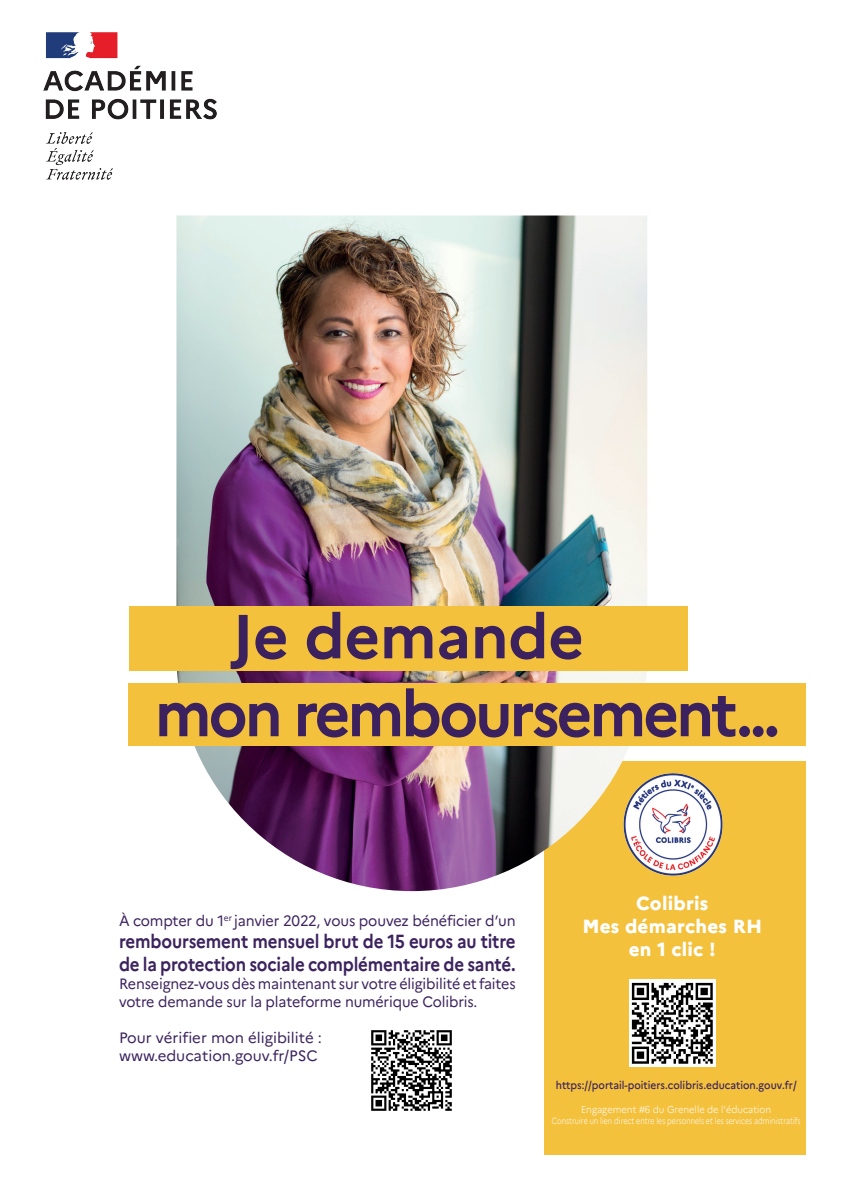
<style>
.page{position:relative;width:842px;height:1191px;background:#fff}
.page>*{position:absolute;margin:0;border:0;box-sizing:border-box;transform-origin:0 0}
.t1{font:700 63.9px "Marianne";letter-spacing:-.05em;color:#3b225e}
.t2{font:700 62px "Marianne";letter-spacing:-.01em;color:#3b225e}
.t3{font:700 19px/22.8px "Marianne";letter-spacing:-.01em;color:#3c235e;scale:.89 1}
.t4{font:800 19px/22.8px "Marianne";letter-spacing:.01em;color:#fff;text-align:center}
.t5{font:15px/18px "Marianne";letter-spacing:-.01em;color:#3c235e;scale:.95 1}
.t6{font:15px/18px "Marianne";letter-spacing:-.01em;color:#3c235e}
.t7{font:15px "Marianne";letter-spacing:-.01em;color:#3c235e;scale:.96 1}
.t8{font:500 11px "Marianne";color:#3c235e;scale:.92 1}
.t9{font:300 10px "Marianne";color:#fff;scale:.92 1}
.t10{font:300 9px "Marianne";color:#fff;scale:.78 1}
</style>
<div class="page">
<img style="left:371px;top:1030px;width:81px;height:81px">
<div style="left:544px;top:761px;width:262px;height:394px;background:#f4c13d"></div>
<img style="left:176px;top:215px;width:471px;height:676px">
<div style="left:129px;top:606px;width:558px;height:64px;background:#f4c13d"></div>
<div style="left:129px;top:684px;width:677px;height:62px;background:#f4c13d"></div>
<img style="left:623px;top:771px;width:99px;height:113px">
<img style="left:629px;top:979px;width:86px;height:87px">
<img style="left:44px;top:32px;width:172px;height:148px">
<h2 class="t2" style="left:232px;top:598px;width:354px">Je demande</h2>
<h1 class="t1" style="left:155px;top:674px;width:627px">mon remboursement...</h1>
<p class="t7" style="left:119px;top:911px;width:415px">À compter du 1<sup>er</sup> janvier 2022, vous pouvez bénéficier d’un</p>
<p class="t3" style="left:119px;top:930px;width:447px">remboursement mensuel brut de 15 euros au titre de la protection sociale complémentaire de santé.</p>
<p class="t5" style="left:119px;top:975px;width:419px">Renseignez-vous dès maintenant sur votre éligibilité et faites votre demande sur la plateforme numérique Colibris.</p>
<p class="t6" style="left:119px;top:1029px;width:204px">Pour vérifier mon éligibilité : www.education.gouv.fr/PSC</p>
<p class="t4" style="left:582px;top:892px;width:181px">Colibris<br>Mes démarches RH en 1 clic !</p>
<p class="t8" style="left:556px;top:1078px;width:263px">https://portail-poitiers.colibris.education.gouv.fr/</p>
<p class="t9" style="left:581px;top:1103px;width:208px">Engagement #6 du Grenelle de l’éducation</p>
<p class="t10" style="left:552px;top:1115px;width:320px">Construire un lien direct entre les personnels et les services administratifs</p>
</div>
